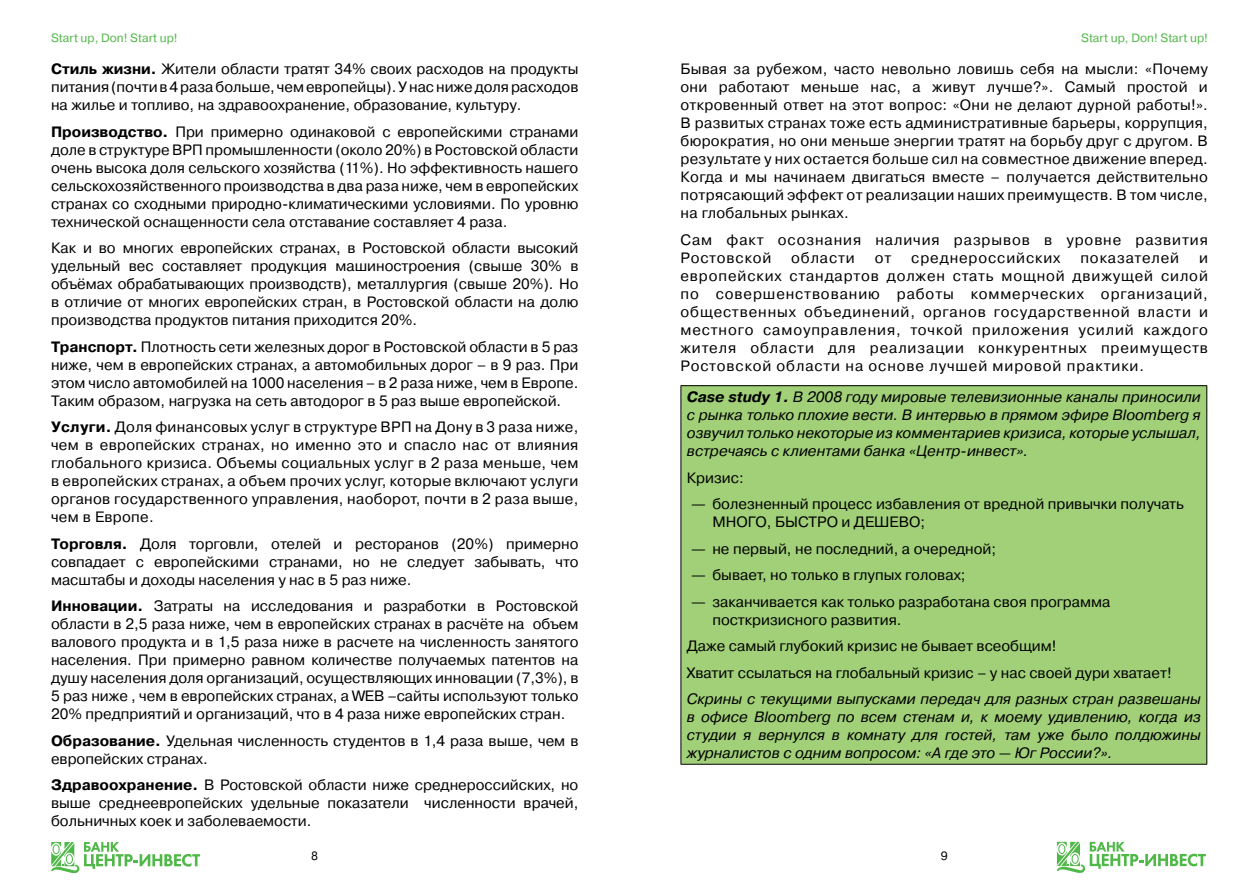
<style>
.page{position:relative;width:1259px;height:893px;background:#fff}
.page>*{position:absolute;margin:0;border:0;box-sizing:border-box;transform-origin:0 0}
.t1{font:15px/18px "Pragmatica";color:#000;text-align:justify}
.t2{font:italic 15px/18px "Pragmatica";color:#000;text-align:justify}
.t3{font:15px/18px "Pragmatica";letter-spacing:.06em;color:#000}
.t4{font:12px "Pragmatica";color:#50b848}
.t5{font:12px "Pragmatica";color:#000}
.s1{font-weight:700}
</style>
<div class="page">
<svg style="left:51px;top:842px;width:149px;height:31px"></svg>
<svg style="left:1057px;top:842px;width:148px;height:31px"></svg>
<div style="left:681px;top:386px;width:525px;height:378px;background:#a1d078"></div>
<hr style="left:680px;top:385px;width:527px;height:1px;background:#000">
<hr style="left:680px;top:386px;width:1px;height:378px;background:#000">
<hr style="left:1206px;top:386px;width:1px;height:378px;background:#000">
<hr style="left:680px;top:764px;width:527px;height:1px;background:#000">
<p class="t4" style="left:51px;top:31px;width:128px">Start up, Don! Start up!</p>
<p class="t4" style="left:1081px;top:31px;width:128px">Start up, Don! Start up!</p>
<p class="t1" style="left:51px;top:60px;width:529px"><span class="s1">Стиль жизни.</span> Жители области тратят 34% своих расходов на продукты питания (почти в 4 раза больше, чем европейцы). У нас ниже доля расходов на жилье и топливо, на здравоохранение, образование, культуру.</p>
<p class="t1" style="left:51px;top:123px;width:529px"><span class="s1">Производство.</span> При примерно одинаковой с европейскими странами доле в структуре ВРП промышленности (около 20%) в Ростовской области очень высока доля сельского хозяйства (11%). Но эффективность нашего сельскохозяйственного производства в два раза ниже, чем в европейских странах со сходными природно-климатическими условиями. По уровню технической оснащенности села отставание составляет 4 раза.</p>
<p class="t1" style="left:51px;top:239px;width:529px">Как и во многих европейских странах, в Ростовской области высокий удельный вес составляет продукция машиностроения (свыше 30% в объёмах обрабатывающих производств), металлургия (свыше 20%). Но в отличие от многих европейских стран, в Ростовской области на долю производства продуктов питания приходится 20%.</p>
<p class="t1" style="left:51px;top:338px;width:529px"><span class="s1">Транспорт.</span> Плотность сети железных дорог в Ростовской области в 5 раз ниже, чем в европейских странах, а автомобильных дорог – в 9 раз. При этом число автомобилей на 1000 населения – в 2 раза ниже, чем в Европе.<br>Таким образом, нагрузка на сеть автодорог в 5 раз выше европейской.</p>
<p class="t1" style="left:51px;top:418px;width:529px"><span class="s1">Услуги.</span> Доля финансовых услуг в структуре ВРП на Дону в 3 раза ниже, чем в европейских странах, но именно это и спасло нас от влияния глобального кризиса. Объемы социальных услуг в 2 раза меньше, чем в европейских странах, а объем прочих услуг, которые включают услуги органов государственного управления, наоборот, почти в 2 раза выше, чем в Европе.</p>
<p class="t1" style="left:51px;top:535px;width:529px"><span class="s1">Торговля.</span> Доля торговли, отелей и ресторанов (20%) примерно совпадает с европейскими странами, но не следует забывать, что масштабы и доходы населения у нас в 5 раз ниже.</p>
<p class="t1" style="left:51px;top:597px;width:529px"><span class="s1">Инновации.</span> Затраты на исследования и разработки в Ростовской области в 2,5 раза ниже, чем в европейских странах в расчёте на объем валового продукта и в 1,5 раза ниже в расчете на численность занятого населения. При примерно равном количестве получаемых патентов на душу населения доля организаций, осуществляющих инновации (7,3%), в 5 раз ниже , чем в европейских странах, а WEB –сайты используют только 20% предприятий и организаций, что в 4 раза ниже европейских стран.</p>
<p class="t1" style="left:51px;top:732px;width:529px"><span class="s1">Образование.</span> Удельная численность студентов в 1,4 раза выше, чем в европейских странах.</p>
<p class="t1" style="left:51px;top:776px;width:529px"><span class="s1">Здравоохранение.</span> В Ростовской области ниже среднероссийских, но выше среднеевропейских удельные показатели численности врачей, больничных коек и заболеваемости.</p>
<p class="t1" style="left:680px;top:60px;width:529px">Бывая за рубежом, часто невольно ловишь себя на мысли: «Почему они работают меньше нас, а живут лучше?». Самый простой и откровенный ответ на этот вопрос: «Они не делают дурной работы!».<br>В развитых странах тоже есть административные барьеры, коррупция, бюрократия, но они меньше энергии тратят на борьбу друг с другом. В результате у них остается больше сил на совместное движение вперед.<br>Когда и мы начинаем двигаться вместе – получается действительно потрясающий эффект от реализации наших преимуществ. В том числе, на глобальных рынках.</p>
<p class="t3" style="left:680px;top:231px;width:529px">Сам факт осознания наличия разрывов в уровне развития<br>Ростовской</p>
<p class="t3" style="left:791px;top:249px;width:65px">области</p>
<p class="t1" style="left:874px;top:249px;width:18px">от</p>
<p class="t3" style="left:911px;top:249px;width:151px">среднероссийских</p>
<p class="t3" style="left:1080px;top:249px;width:100px">показателей</p>
<p class="t1" style="left:680px;top:249px;width:529px;text-indent:518px">и европейских стандартов должен стать мощной движущей силой по совершенствованию работы коммерческих организаций, общественных объединений, органов государственной власти и местного самоуправления, точкой приложения усилий каждого жителя области для реализации конкурентных преимуществ Ростовской области на основе лучшей мировой практики.</p>
<p class="t2" style="left:687px;top:388px;width:515px"><span class="s1">Case study 1.</span> В 2008 году мировые телевизионные каналы приносили с рынка только плохие вести. В интервью в прямом эфире Bloomberg я озвучил только некоторые из комментариев кризиса, которые услышал, встречаясь с клиентами банка «Центр-инвест».</p>
<p class="t1" style="left:687px;top:469px;width:58px">Кризис:</p>
<p class="t1" style="left:712px;top:495px;width:473px;text-indent:-21px">— болезненный процесс избавления от вредной привычки получать<br>МНОГО, БЫСТРО и ДЕШЕВО;</p>
<p class="t1" style="left:691px;top:540px;width:306px">— не первый, не последний, а очередной;</p>
<p class="t1" style="left:691px;top:566px;width:276px">— бывает, но только в глупых головах;</p>
<p class="t1" style="left:712px;top:593px;width:399px;text-indent:-21px">— заканчивается как только разработана своя программа посткризисного развития.</p>
<p class="t1" style="left:687px;top:633px;width:486px;line-height:26.5px">Даже самый глубокий кризис не бывает всеобщим!<br>Хватит ссылаться на глобальный кризис – у нас своей дури хватает!</p>
<p class="t2" style="left:687px;top:690px;width:515px">Скрины с текущими выпусками передач для разных стран развешаны в офисе Bloomberg по всем стенам и, к моему удивлению, когда из студии я вернулся в комнату для гостей, там уже было полдюжины журналистов с одним вопросом: «А где это — Юг России?».</p>
<p class="t5" style="left:311px;top:849px;width:8px">8</p>
<p class="t5" style="left:940px;top:849px;width:8px">9</p>
</div>
